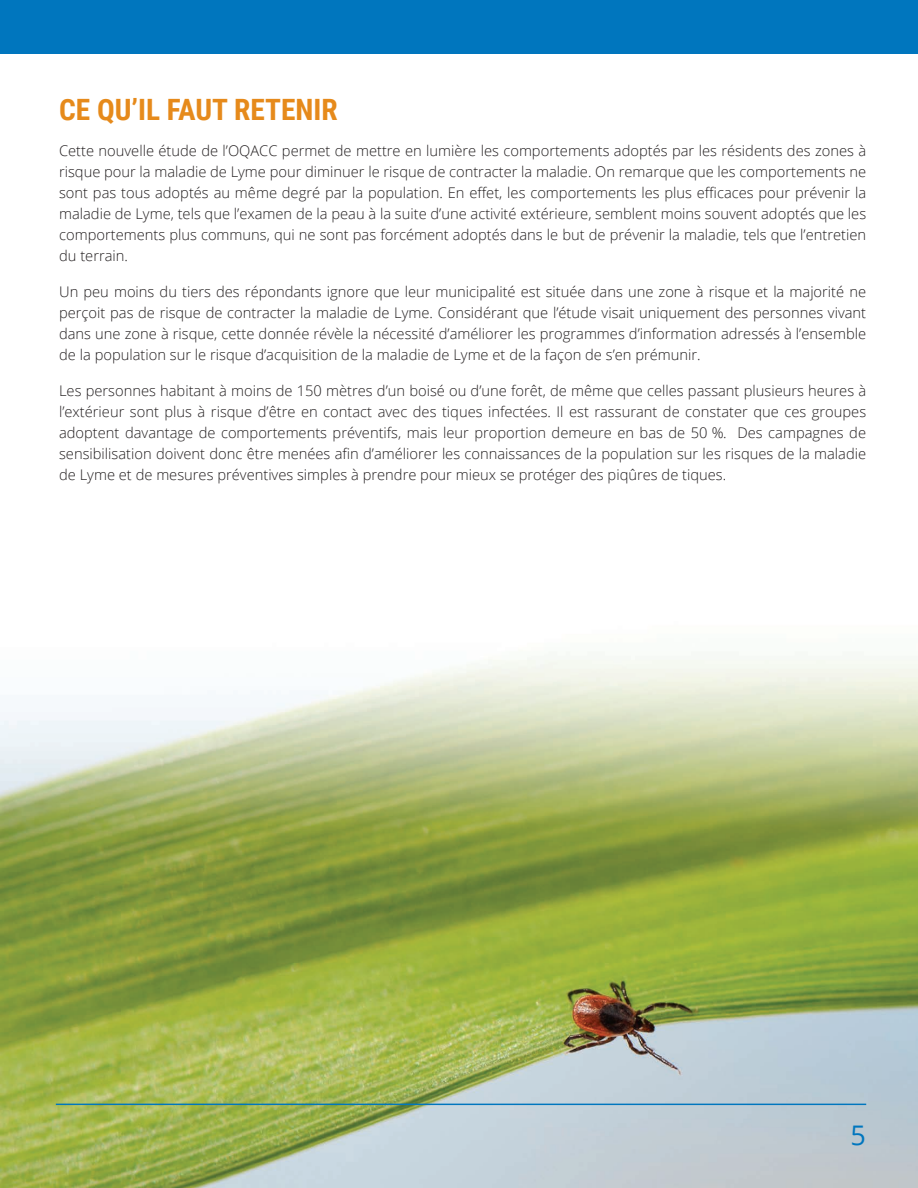
<style>
.page{position:relative;width:918px;height:1188px;background:#fff}
.page>*{position:absolute;margin:0;border:0;box-sizing:border-box;transform-origin:0 0}
.t1{font:700 29.4px "Roboto Condensed";color:#e68a1b}
.t2{font:27px "Open Sans";color:#0076be}
.t3{font:300 14.7px/21px "Open Sans";color:#231f20;text-align:justify}
</style>
<div class="page">
<img style="left:0;top:658px;width:918px;height:530px">
<hr style="left:56px;top:1104px;width:810px;height:1px;background:#0076be">
<div style="left:0;top:0;width:918px;height:54px;background:#0076be"></div>
<h1 class="t1" style="left:59px;top:89px;width:280px">CE QU’IL FAUT RETENIR</h1>
<p class="t3" style="left:59px;top:140px;width:809px">Cette nouvelle étude de l’OQACC permet de mettre en lumière les comportements adoptés par les résidents des zones à risque pour la maladie de Lyme pour diminuer le risque de contracter la maladie. On remarque que les comportements ne sont pas tous adoptés au même degré par la population. En effet, les comportements les plus efficaces pour prévenir la maladie de Lyme, tels que l’examen de la peau à la suite d’une activité extérieure, semblent moins souvent adoptés que les comportements plus communs, qui ne sont pas forcément adoptés dans le but de prévenir la maladie, tels que l’entretien du terrain.</p>
<p class="t3" style="left:59px;top:281px;width:809px">Un peu moins du tiers des répondants ignore que leur municipalité est située dans une zone à risque et la majorité ne perçoit pas de risque de contracter la maladie de Lyme. Considérant que l’étude visait uniquement des personnes vivant dans une zone à risque, cette donnée révèle la nécessité d’améliorer les programmes d’information adressés à l’ensemble de la population sur le risque d’acquisition de la maladie de Lyme et de la façon de s’en prémunir.</p>
<p class="t3" style="left:59px;top:380px;width:809px">Les personnes habitant à moins de 150 mètres d’un boisé ou d’une forêt, de même que celles passant plusieurs heures à l’extérieur sont plus à risque d’être en contact avec des tiques infectées. Il est rassurant de constater que ces groupes adoptent davantage de comportements préventifs, mais leur proportion demeure en bas de 50 %. Des campagnes de sensibilisation doivent donc être menées afin d’améliorer les connaissances de la population sur les risques de la maladie de Lyme et de mesures préventives simples à prendre pour mieux se protéger des piqûres de tiques.</p>
<h2 class="t2" style="left:851px;top:1116px;width:17px">5</h2>
</div>
